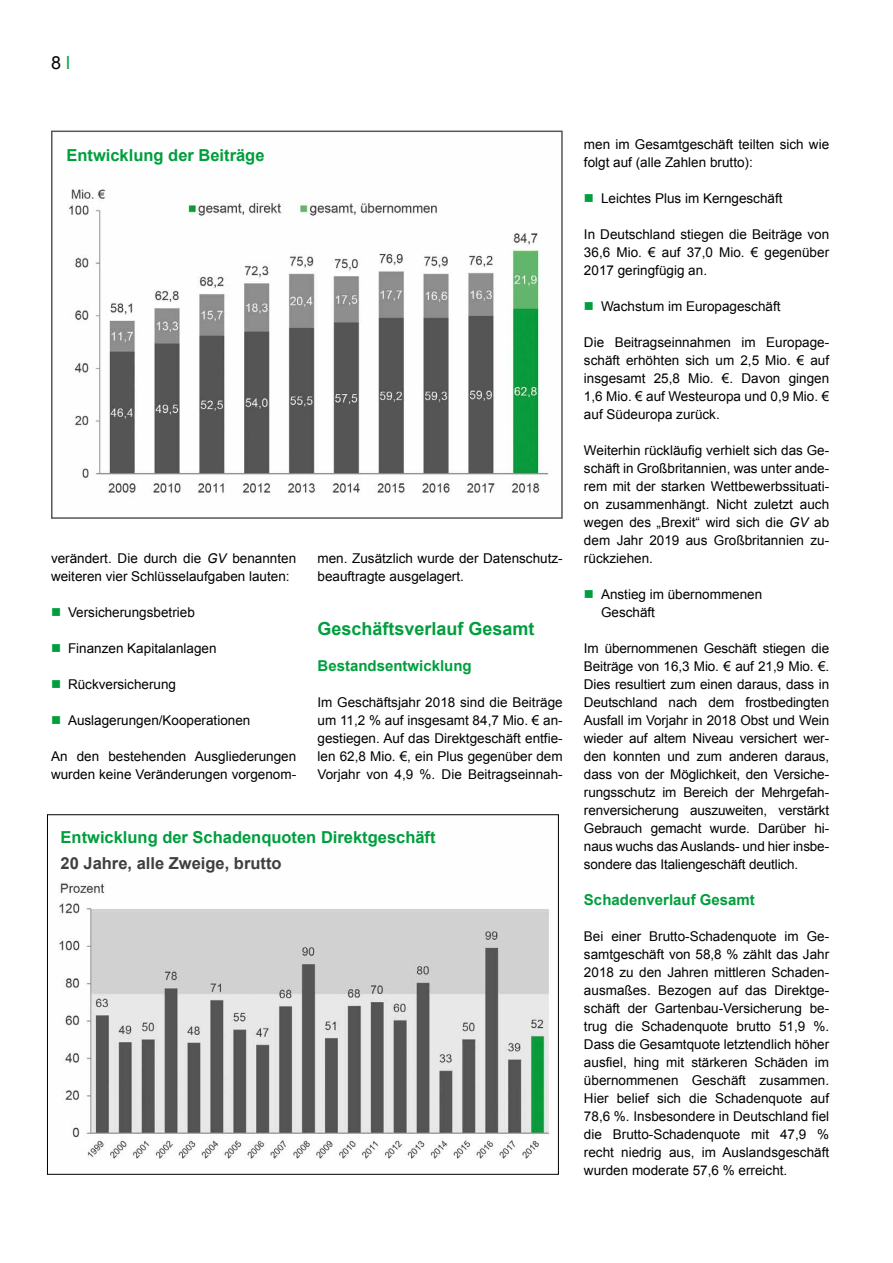
<style>
.page{position:relative;width:893px;height:1263px;background:#fff}
.page>*{position:absolute;margin:0;border:0;box-sizing:border-box;transform-origin:0 0}
.t1{font:700 18px "Arial";color:#009e3d}
.t2{font:18px "Arial";color:#000}
.t3{font:700 16.5px "Arial";color:#009e3d}
.t4{font:700 16.5px "Arial";color:#3f3f3f}
.t5{font:700 15px "Arial";color:#009e3d}
.t6{font:13.5px/18px "Arial";color:#000;text-align:justify}
.s1{color:#009e3d}
.s2{font-style:italic}
</style>
<div class="page">
<img style="left:67px;top:189px;width:482px;height:305px">
<div style="left:51px;top:131px;width:512px;height:388px;border:2px solid #575756"></div>
<img style="left:59px;top:883px;width:491px;height:276px">
<h1 class="t2" style="left:51px;top:50px;width:21px">8 <span class="s1">l</span></h1>
<p class="t3" style="left:66px;top:145px;width:200px">Entwicklung der Beiträge</p>
<p class="t6" style="left:51px;top:549px;width:247px">verändert. Die durch die <span class="s2">GV</span> benannten weiteren vier Schlüsselaufgaben lauten:</p>
<p class="t6" style="left:68px;top:603px;width:128px">Versicherungsbetrieb</p>
<p class="t6" style="left:68px;top:639px;width:150px">Finanzen Kapitalanlagen</p>
<p class="t6" style="left:68px;top:675px;width:110px">Rückversicherung</p>
<p class="t6" style="left:68px;top:711px;width:184px">Auslagerungen/Kooperationen</p>
<p class="t6" style="left:51px;top:747px;width:247px">An den bestehenden Ausgliederungen wurden keine Veränderungen vorgenom-</p>
<p class="t6" style="left:317px;top:549px;width:247px">men. Zusätzlich wurde der Datenschutz&shy;beauftragte ausgelagert.</p>
<h1 class="t1" style="left:317px;top:616px;width:219px">Geschäftsverlauf Gesamt</h1>
<p class="t5" style="left:317px;top:656px;width:156px">Bestandsentwicklung</p>
<p class="t6" style="left:317px;top:693px;width:247px">Im Geschäftsjahr 2018 sind die Beiträge um 11,2 % auf insgesamt 84,7 Mio. € an&shy;gestiegen. Auf das Direktgeschäft entfie&shy;len 62,8 Mio. €, ein Plus gegenüber dem Vorjahr von 4,9 %. Die Beitragseinnah-</p>
<p class="t3" style="left:61px;top:827px;width:376px">Entwicklung der Schadenquoten Direktgeschäft</p>
<p class="t4" style="left:61px;top:852px;width:223px">20 Jahre, alle Zweige, brutto</p>
<p class="t6" style="left:584px;top:135px;width:247px">men im Gesamtgeschäft teilten sich wie folgt auf (alle Zahlen brutto):</p>
<p class="t6" style="left:601px;top:189px;width:183px">Leichtes Plus im Kerngeschäft</p>
<p class="t6" style="left:584px;top:225px;width:247px">In Deutschland stiegen die Beiträge von 36,6 Mio. € auf 37,0 Mio. € gegenüber 2017 geringfügig an.</p>
<p class="t6" style="left:601px;top:297px;width:181px">Wachstum im Europageschäft</p>
<p class="t6" style="left:584px;top:333px;width:247px">Die Beitragseinnahmen im Europage&shy;schäft erhöhten sich um 2,5 Mio. € auf insgesamt 25,8 Mio. €. Davon gingen 1,6 Mio. € auf Westeuropa und 0,9 Mio. € auf Südeuropa zurück.</p>
<p class="t6" style="left:584px;top:441px;width:247px">Weiterhin rückläufig verhielt sich das Ge&shy;schäft in Großbritannien, was unter ande&shy;rem mit der starken Wettbewerbssituati&shy;on zusammenhängt. Nicht zuletzt auch wegen des „Brexit“ wird sich die <span class="s2">GV</span> ab dem Jahr 2019 aus Großbritannien zu&shy;rückziehen.</p>
<p class="t6" style="left:601px;top:585px;width:163px">Anstieg im übernommenen<br>Geschäft</p>
<p class="t6" style="left:584px;top:639px;width:247px">Im übernommenen Geschäft stiegen die Beiträge von 16,3 Mio. € auf 21,9 Mio. €.<br>Dies resultiert zum einen daraus, dass in Deutschland nach dem frostbedingten Ausfall im Vorjahr in 2018 Obst und Wein wieder auf altem Niveau versichert wer&shy;den konnten und zum anderen daraus, dass von der Möglichkeit, den Versiche&shy;rungsschutz im Bereich der Mehrgefah&shy;renversicherung auszuweiten, verstärkt Gebrauch gemacht wurde. Darüber hi&shy;naus wuchs das Auslands- und hier insbe&shy;sondere das Italiengeschäft deutlich.</p>
<p class="t5" style="left:584px;top:890px;width:172px">Schadenverlauf Gesamt</p>
<p class="t6" style="left:584px;top:927px;width:247px">Bei einer Brutto-Schadenquote im Ge&shy;samtgeschäft von 58,8 % zählt das Jahr 2018 zu den Jahren mittleren Schaden&shy;ausmaßes. Bezogen auf das Direktge&shy;schäft der Gartenbau-Versicherung be&shy;trug die Schadenquote brutto 51,9 %.<br>Dass die Gesamtquote letztendlich höher ausfiel, hing mit stärkeren Schäden im übernommenen Geschäft zusammen.<br>Hier belief sich die Schadenquote auf 78,6 %. Insbesondere in Deutschland fiel die Brutto-Schadenquote mit 47,9 % recht niedrig aus, im Auslandsgeschäft wurden moderate 57,6 % erreicht.</p>
</div>
